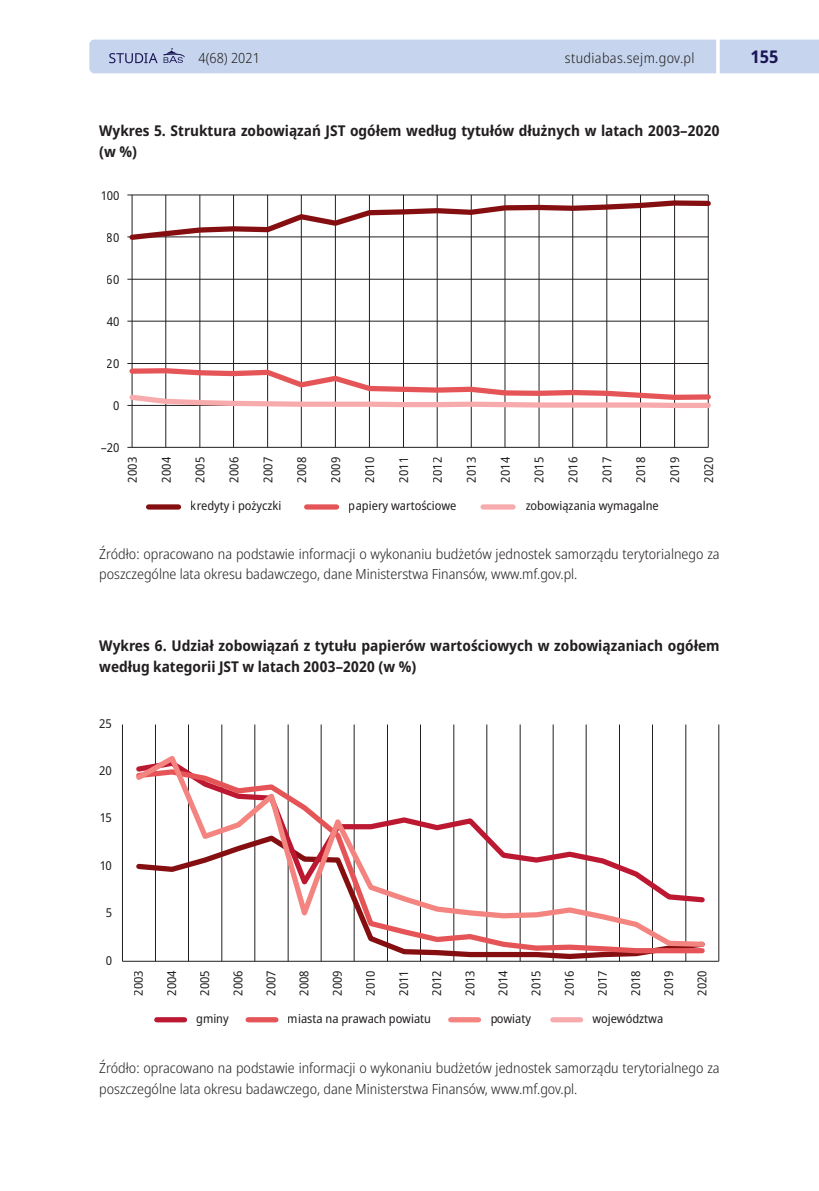
<style>
.page{position:relative;width:819px;height:1191px;background:#fff}
.page>*{position:absolute;margin:0;border:0;box-sizing:border-box;transform-origin:0 0}
.t1{font:700 semi-condensed 17.5px "Noto Sans";color:#1b1455}
.t2{font:700 semi-condensed 14.88px/21px "Noto Sans";color:#231f20}
.t3{font:300 semi-condensed 14px/20.5px "Noto Sans";color:#231f20}
.t4{font:300 semi-condensed 14px "Noto Sans";letter-spacing:.025em;color:#231f20}
.t5{font:semi-condensed 12.25px "Noto Sans";color:#231f20}
</style>
<div class="page">
<div style="left:89px;top:40px;width:730px;height:33px;background:#c6d5ed"></div>
<hr style="left:716px;top:0;width:3px;height:112px;background:#fff">
<hr style="left:127px;top:195px;width:581px;height:1px;background:#231f20">
<hr style="left:127px;top:279px;width:581px;height:1px;background:#231f20">
<hr style="left:127px;top:321px;width:581px;height:1px;background:#231f20">
<hr style="left:127px;top:363px;width:581px;height:1px;background:#231f20">
<hr style="left:127px;top:447px;width:581px;height:1px;background:#231f20">
<hr style="left:708px;top:195px;width:1px;height:252px;background:#231f20">
<hr style="left:640px;top:195px;width:1px;height:252px;background:#231f20">
<hr style="left:572px;top:195px;width:1px;height:252px;background:#231f20">
<hr style="left:504px;top:195px;width:1px;height:252px;background:#231f20">
<hr style="left:437px;top:195px;width:1px;height:252px;background:#231f20">
<hr style="left:369px;top:195px;width:1px;height:252px;background:#231f20">
<hr style="left:301px;top:195px;width:1px;height:252px;background:#231f20">
<hr style="left:233px;top:195px;width:1px;height:252px;background:#231f20">
<hr style="left:165px;top:195px;width:1px;height:252px;background:#231f20">
<hr style="left:199px;top:195px;width:1px;height:252px;background:#231f20">
<hr style="left:267px;top:195px;width:1px;height:252px;background:#231f20">
<hr style="left:335px;top:195px;width:1px;height:252px;background:#231f20">
<hr style="left:403px;top:195px;width:1px;height:252px;background:#231f20">
<hr style="left:471px;top:195px;width:1px;height:252px;background:#231f20">
<hr style="left:538px;top:195px;width:1px;height:252px;background:#231f20">
<hr style="left:606px;top:195px;width:1px;height:252px;background:#231f20">
<hr style="left:674px;top:195px;width:1px;height:252px;background:#231f20">
<hr style="left:132px;top:195px;width:1px;height:252px;background:#231f20">
<svg style="left:127px;top:197px;width:584px;height:46px"></svg>
<svg style="left:127px;top:365px;width:584px;height:46px"></svg>
<div style="left:148px;top:504px;width:30px;height:5px;background:#850e11"></div>
<div style="left:306px;top:504px;width:30px;height:5px;background:#e55557"></div>
<div style="left:483px;top:504px;width:30px;height:5px;background:#f8abad"></div>
<hr style="left:718px;top:724px;width:1px;height:237px;background:#231f20">
<hr style="left:685px;top:724px;width:1px;height:237px;background:#231f20">
<hr style="left:652px;top:724px;width:1px;height:237px;background:#231f20">
<hr style="left:619px;top:724px;width:1px;height:237px;background:#231f20">
<hr style="left:586px;top:724px;width:1px;height:237px;background:#231f20">
<hr style="left:553px;top:724px;width:1px;height:237px;background:#231f20">
<hr style="left:520px;top:724px;width:1px;height:237px;background:#231f20">
<hr style="left:486px;top:724px;width:1px;height:237px;background:#231f20">
<hr style="left:453px;top:724px;width:1px;height:237px;background:#231f20">
<hr style="left:420px;top:724px;width:1px;height:237px;background:#231f20">
<hr style="left:387px;top:724px;width:1px;height:237px;background:#231f20">
<hr style="left:354px;top:724px;width:1px;height:237px;background:#231f20">
<hr style="left:321px;top:724px;width:1px;height:237px;background:#231f20">
<hr style="left:288px;top:724px;width:1px;height:237px;background:#231f20">
<hr style="left:254px;top:724px;width:1px;height:237px;background:#231f20">
<hr style="left:221px;top:724px;width:1px;height:237px;background:#231f20">
<hr style="left:188px;top:724px;width:1px;height:237px;background:#231f20">
<hr style="left:155px;top:724px;width:1px;height:237px;background:#231f20">
<hr style="left:122px;top:724px;width:1px;height:237px;background:#231f20">
<hr style="left:122px;top:961px;width:596px;height:1px;background:#231f20">
<svg style="left:133px;top:956px;width:575px;height:5px"></svg>
<svg style="left:221px;top:949px;width:484px;height:7px"></svg>
<svg style="left:136px;top:751px;width:569px;height:198px"></svg>
<div style="left:157px;top:1017px;width:27px;height:5px;background:#bd1832"></div>
<div style="left:248px;top:1017px;width:28px;height:5px;background:#e55557"></div>
<div style="left:450px;top:1017px;width:28px;height:5px;background:#f38480"></div>
<div style="left:552px;top:1017px;width:28px;height:5px;background:#f8abad"></div>
<p class="t3" style="left:198px;top:48px;width:63px">4(68) 2021</p>
<p class="t4" style="left:565px;top:48px;width:131px">studiabas.sejm.gov.pl</p>
<p class="t1" style="left:750px;top:44px;width:30px">155</p>
<p class="t2" style="left:99px;top:120px;width:622px">Wykres 5. Struktura zobowiązań JST ogółem według tytułów dłużnych w latach 2003–2020 (w %)</p>
<p class="t5" style="left:100px;top:187px;width:21px">100</p>
<p class="t5" style="left:107px;top:228px;width:14px">80</p>
<p class="t5" style="left:107px;top:271px;width:14px">60</p>
<p class="t5" style="left:107px;top:313px;width:14px">40</p>
<p class="t5" style="left:107px;top:355px;width:14px">20</p>
<p class="t5" style="left:113px;top:397px;width:8px">0</p>
<p class="t5" style="left:101px;top:439px;width:20px">–20</p>
<p class="t5" style="left:124px;top:482px;width:27px;rotate:-90deg">2003</p>
<p class="t5" style="left:158px;top:482px;width:27px;rotate:-90deg">2004</p>
<p class="t5" style="left:191px;top:482px;width:27px;rotate:-90deg">2005</p>
<p class="t5" style="left:225px;top:482px;width:27px;rotate:-90deg">2006</p>
<p class="t5" style="left:259px;top:482px;width:27px;rotate:-90deg">2007</p>
<p class="t5" style="left:293px;top:482px;width:27px;rotate:-90deg">2008</p>
<p class="t5" style="left:327px;top:482px;width:27px;rotate:-90deg">2009</p>
<p class="t5" style="left:361px;top:482px;width:27px;rotate:-90deg">2010</p>
<p class="t5" style="left:395px;top:482px;width:27px;rotate:-90deg">2011</p>
<p class="t5" style="left:429px;top:482px;width:27px;rotate:-90deg">2012</p>
<p class="t5" style="left:462px;top:482px;width:27px;rotate:-90deg">2013</p>
<p class="t5" style="left:496px;top:482px;width:27px;rotate:-90deg">2014</p>
<p class="t5" style="left:530px;top:482px;width:27px;rotate:-90deg">2015</p>
<p class="t5" style="left:564px;top:482px;width:27px;rotate:-90deg">2016</p>
<p class="t5" style="left:598px;top:482px;width:27px;rotate:-90deg">2017</p>
<p class="t5" style="left:632px;top:482px;width:27px;rotate:-90deg">2018</p>
<p class="t5" style="left:666px;top:482px;width:27px;rotate:-90deg">2019</p>
<p class="t5" style="left:700px;top:482px;width:27px;rotate:-90deg">2020</p>
<p class="t5" style="left:191px;top:497px;width:92px">kredyty i pożyczki</p>
<p class="t5" style="left:349px;top:497px;width:109px">papiery wartościowe</p>
<p class="t5" style="left:525px;top:497px;width:135px">zobowiązania wymagalne</p>
<p class="t3" style="left:99px;top:544px;width:622px">Źródło: opracowano na podstawie informacji o wykonaniu budżetów jednostek samorządu terytorialnego za poszczególne lata okresu badawczego, dane Ministerstwa Finansów, www.mf.gov.pl.</p>
<p class="t2" style="left:99px;top:635px;width:622px">Wykres 6. Udział zobowiązań z tytułu papierów wartościowych w zobowiązaniach ogółem według kategorii JST w latach 2003–2020 (w %)</p>
<p class="t5" style="left:99px;top:714px;width:14px">25</p>
<p class="t5" style="left:99px;top:762px;width:14px">20</p>
<p class="t5" style="left:99px;top:809px;width:14px">15</p>
<p class="t5" style="left:99px;top:856px;width:14px">10</p>
<p class="t5" style="left:106px;top:904px;width:8px">5</p>
<p class="t5" style="left:106px;top:951px;width:8px">0</p>
<p class="t5" style="left:130px;top:995px;width:27px;rotate:-90deg">2003</p>
<p class="t5" style="left:163px;top:995px;width:27px;rotate:-90deg">2004</p>
<p class="t5" style="left:196px;top:995px;width:27px;rotate:-90deg">2005</p>
<p class="t5" style="left:229px;top:995px;width:27px;rotate:-90deg">2006</p>
<p class="t5" style="left:262px;top:995px;width:27px;rotate:-90deg">2007</p>
<p class="t5" style="left:295px;top:995px;width:27px;rotate:-90deg">2008</p>
<p class="t5" style="left:329px;top:995px;width:27px;rotate:-90deg">2009</p>
<p class="t5" style="left:362px;top:995px;width:27px;rotate:-90deg">2010</p>
<p class="t5" style="left:395px;top:995px;width:27px;rotate:-90deg">2011</p>
<p class="t5" style="left:428px;top:995px;width:27px;rotate:-90deg">2012</p>
<p class="t5" style="left:461px;top:995px;width:27px;rotate:-90deg">2013</p>
<p class="t5" style="left:494px;top:995px;width:27px;rotate:-90deg">2014</p>
<p class="t5" style="left:527px;top:995px;width:27px;rotate:-90deg">2015</p>
<p class="t5" style="left:560px;top:995px;width:27px;rotate:-90deg">2016</p>
<p class="t5" style="left:594px;top:995px;width:27px;rotate:-90deg">2017</p>
<p class="t5" style="left:627px;top:995px;width:27px;rotate:-90deg">2018</p>
<p class="t5" style="left:660px;top:995px;width:27px;rotate:-90deg">2019</p>
<p class="t5" style="left:693px;top:995px;width:27px;rotate:-90deg">2020</p>
<p class="t5" style="left:196px;top:1010px;width:34px">gminy</p>
<p class="t5" style="left:288px;top:1010px;width:145px">miasta na prawach powiatu</p>
<p class="t5" style="left:490px;top:1010px;width:42px">powiaty</p>
<p class="t5" style="left:592px;top:1010px;width:72px">województwa</p>
<p class="t3" style="left:99px;top:1058px;width:622px">Źródło: opracowano na podstawie informacji o wykonaniu budżetów jednostek samorządu terytorialnego za poszczególne lata okresu badawczego, dane Ministerstwa Finansów, www.mf.gov.pl.</p>
</div>
